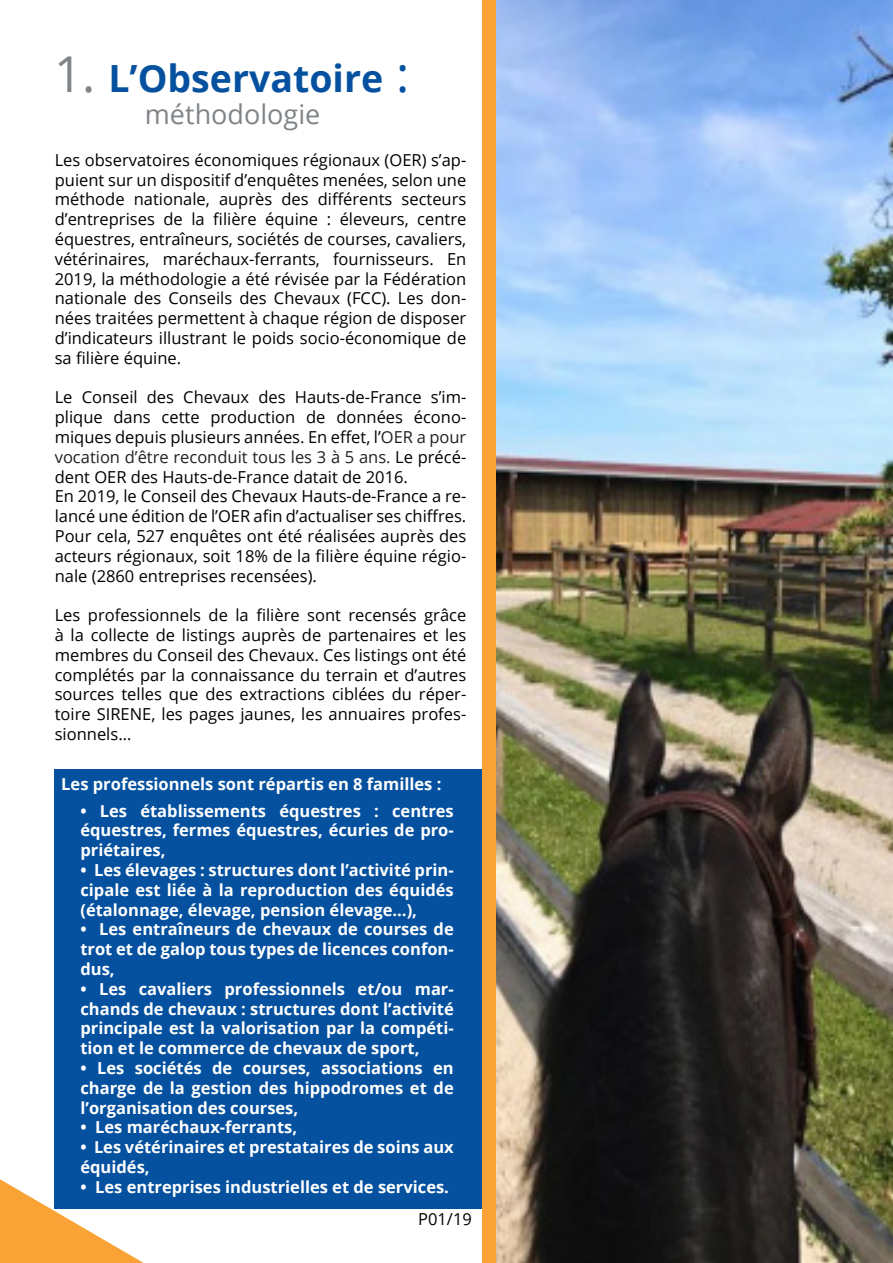
<style>
.page{position:relative;width:893px;height:1263px;background:#fff}
.page>*{position:absolute;margin:0;border:0;box-sizing:border-box;transform-origin:0 0}
.Style_de_paragraphe{font:700 37.5px "Open Sans";color:#05519f}
.Style_de_paragraphe-2{font:27px "Open Sans";color:#7f8488}
.Style_de_paragraphe-3{font:16.5px/19.8px "Open Sans";color:#000;text-align:justify}
.Style_de_paragraphe-4{font:700 16.5px/19.8px "Open Sans";color:#fff;text-align:justify}
.s1{font-weight:400;font-size:49.5px;color:#7f8488}
.s2{font-weight:400;font-size:49.5px}
.s3{color:#231f20}
</style>
<div class="page">
<div style="left:54px;top:770px;width:785px;height:439px;background:#05519f"></div>
<img style="left:495px;top:0;width:398px;height:1263px">
<div style="left:482px;top:0;width:13px;height:1263px;background:#f9a336"></div>
<svg style="left:0;top:1179px;width:144px;height:84px"></svg>
<p class="Style_de_paragraphe" style="left:54px;top:52px;width:357px"><span class="s1">1.</span> L’Observatoire <span class="s2">:</span></p>
<p class="Style_de_paragraphe-2" style="left:145px;top:96px;width:177px">méthodologie</p>
<p class="Style_de_paragraphe-3" style="left:55px;top:149px;width:413px">Les observatoires économiques régionaux (OER) s’ap&shy;puient sur un dispositif d’enquêtes menées, selon une méthode nationale, auprès des différents secteurs d’entreprises de la filière équine : éleveurs, centre équestres, entraîneurs, sociétés de courses, cavaliers, vétérinaires, maréchaux-ferrants, fournisseurs. En 2019, la méthodologie a été révisée par la Fédération nationale des Conseils des Chevaux (FCC). Les don&shy;nées traitées permettent à chaque région de disposer d’indicateurs illustrant le poids socio-économique de sa filière équine.</p>
<p class="Style_de_paragraphe-3" style="left:55px;top:387px;width:413px">Le Conseil des Chevaux des Hauts-de-France s’im&shy;plique dans cette production de données écono&shy;miques depuis plusieurs années. En effet, l’<span class="s3">OER a pour vocation d’être reconduit tous les 3 à 5 ans.</span> Le précé&shy;dent OER des Hauts-de-France datait de 2016.</p>
<p class="Style_de_paragraphe-3" style="left:55px;top:486px;width:413px">En 2019, le Conseil des Chevaux Hauts-de-France a re&shy;lancé une édition de l’OER afin d’actualiser ses chiffres.<br>Pour cela, 527 enquêtes ont été réalisées auprès des acteurs régionaux, soit 18% de la filière équine régio&shy;nale (2860 entreprises recensées).</p>
<p class="Style_de_paragraphe-3" style="left:55px;top:605px;width:413px">Les professionnels de la filière sont recensés grâce à la collecte de listings auprès de partenaires et les membres du Conseil des Chevaux. Ces listings ont été complétés par la connaissance du terrain et d’autres sources telles que des extractions ciblées du réper&shy;toire SIRENE, les pages jaunes, les annuaires profes&shy;sionnels…</p>
<p class="Style_de_paragraphe-4" style="left:61px;top:774px;width:382px">Les professionnels sont répartis en 8 familles :</p>
<p class="Style_de_paragraphe-4" style="left:80px;top:800px;width:375px">• Les établissements équestres : centres équestres, fermes équestres, écuries de pro&shy;priétaires,</p>
<p class="Style_de_paragraphe-4" style="left:80px;top:860px;width:375px">• Les élevages : structures dont l’activité prin&shy;cipale est liée à la reproduction des équidés (étalonnage, élevage, pension élevage…),</p>
<p class="Style_de_paragraphe-4" style="left:80px;top:919px;width:375px">• Les entraîneurs de chevaux de courses de trot et de galop tous types de licences confon&shy;dus,</p>
<p class="Style_de_paragraphe-4" style="left:80px;top:978px;width:375px">• Les cavaliers professionnels et/ou mar&shy;chands de chevaux : structures dont l’activité principale est la valorisation par la compéti&shy;tion et le commerce de chevaux de sport,</p>
<p class="Style_de_paragraphe-4" style="left:80px;top:1058px;width:375px">• Les sociétés de courses, associations en charge de la gestion des hippodromes et de l’organisation des courses,</p>
<p class="Style_de_paragraphe-4" style="left:80px;top:1117px;width:218px">• Les maréchaux-ferrants,</p>
<p class="Style_de_paragraphe-4" style="left:80px;top:1137px;width:375px">• Les vétérinaires et prestataires de soins aux équidés,</p>
<p class="Style_de_paragraphe-4" style="left:80px;top:1176px;width:370px">• Les entreprises industrielles et de services.</p>
<p class="Style_de_paragraphe-3" style="left:418px;top:1209px;width:55px">P01/19</p>
</div>
